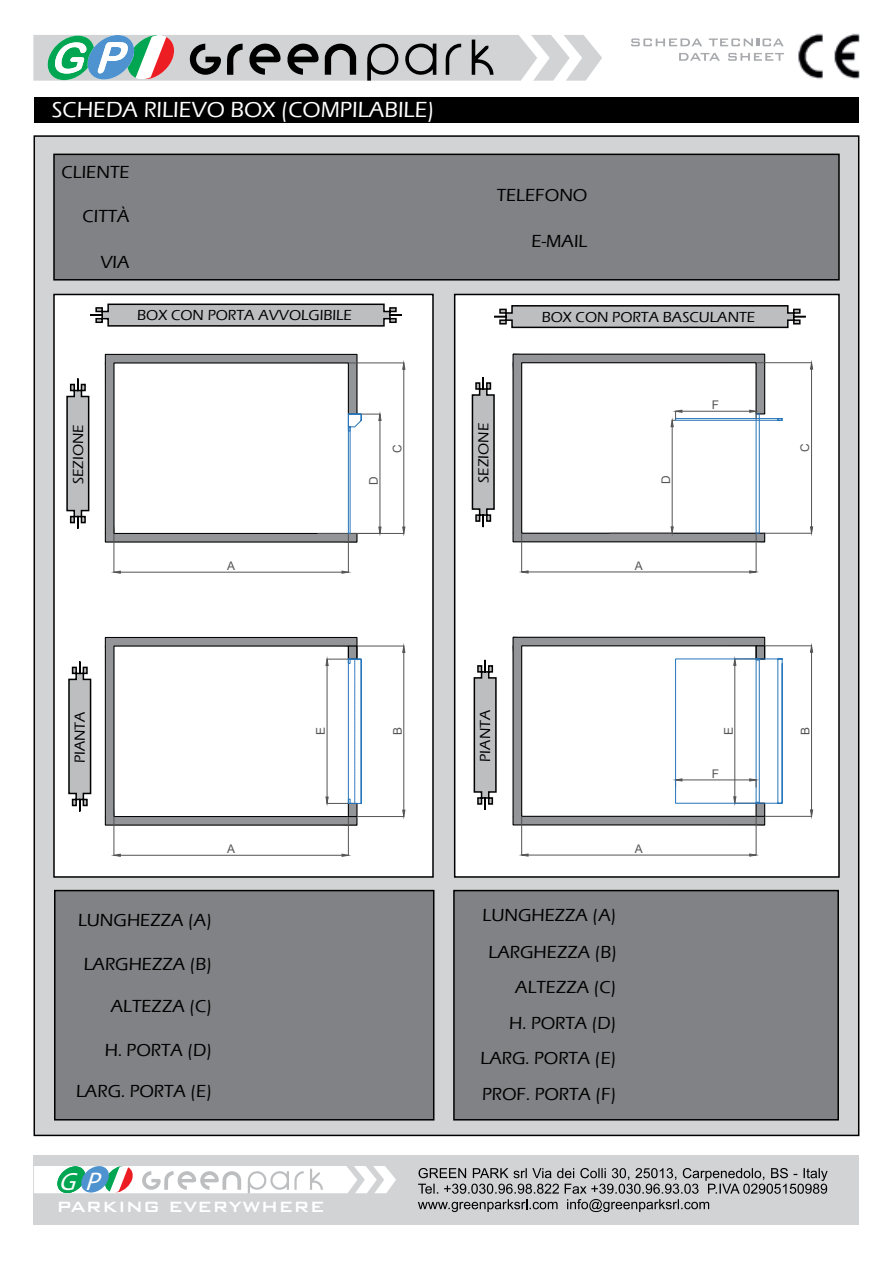
<style>
.page{position:relative;width:893px;height:1263px;background:#fff}
.page>*{position:absolute;margin:0;border:0;box-sizing:border-box;transform-origin:0 0}
.t1{font:italic 25.05px "Myriad Pro";color:#fff}
.t2{font:500 22.5px "Eras ITC";color:#fff}
.t3{font:500 19.8px "Bank Gothic BT";color:#fff}
.t4{font:500 18px/35.4px "Eras ITC";color:#000;text-align:center}
.t5{font:500 15px "Eras ITC";color:#000}
.t6{font:11.85px "Arial";color:#545454}
.s1{font-family:"Arial";font-weight:700;font-size:23.7px}
.s2{font-size:25.5px}
</style>
<div class="page">
<div style="left:34px;top:97px;width:825px;height:26px;background:#000"></div>
<svg style="left:33px;top:35px;width:569px;height:46px;background:#acb6b5"></svg>
<img style="left:798px;top:33px;width:62px;height:46px">
<svg style="left:631px;top:38px;width:71px;height:8px"></svg>
<svg style="left:709px;top:38px;width:75px;height:8px"></svg>
<svg style="left:679px;top:53px;width:41px;height:8px"></svg>
<svg style="left:728px;top:53px;width:56px;height:8px"></svg>
<div style="left:34px;top:1155px;width:825px;height:70px;background:#d1d3d4"></div>
<svg style="left:34px;top:1166px;width:362px;height:27px;background:#d8e4e2"></svg>
<svg style="left:418px;top:1168px;width:410px;height:44px"></svg>
<div style="left:34px;top:136px;width:825px;height:999px;background:#d1d3d4"></div>
<svg style="left:56px;top:297px;width:375px;height:578px;background:#efeff0"></svg>
<div style="left:53px;top:294px;width:381px;height:584px;border:2px solid #000"></div>
<div style="left:54px;top:154px;width:785px;height:126px;background:#808285"></div>
<div style="left:53px;top:154px;width:787px;height:127px;border:2px solid #000"></div>
<svg style="left:457px;top:297px;width:380px;height:578px;background:#f2f3f3"></svg>
<div style="left:454px;top:294px;width:386px;height:584px;border:2px solid #000"></div>
<div style="left:55px;top:890px;width:379px;height:230px;background:#808285"></div>
<div style="left:54px;top:890px;width:380px;height:230px;border:2px solid #000"></div>
<div style="left:454px;top:890px;width:384px;height:230px;background:#808285"></div>
<div style="left:453px;top:890px;width:386px;height:230px;border:2px solid #000"></div>
<svg style="left:89px;top:303px;width:314px;height:24px;background:#a8a9ab"></svg>
<svg style="left:492px;top:304px;width:315px;height:25px;background:#acadae"></svg>
<svg style="left:66px;top:377px;width:24px;height:153px;background:#aaabac"></svg>
<svg style="left:471px;top:375px;width:24px;height:154px;background:#aaabad"></svg>
<svg style="left:67px;top:660px;width:25px;height:153px;background:#adaeaf"></svg>
<svg style="left:473px;top:658px;width:24px;height:153px;background:#aaabac"></svg>
<p class="t2" style="left:52px;top:97px;width:384px">SCHEDA RILIEVO BOX (COMPILABILE)</p>
<p class="t4" style="left:62px;top:155px;width:69px">CLIENTE</p>
<p class="t4" style="left:83px;top:199px;width:49px">CITTÀ</p>
<p class="t4" style="left:101px;top:245px;width:31px">VIA</p>
<p class="t4" style="left:497px;top:178px;width:92px">TELEFONO</p>
<p class="t4" style="left:531px;top:223px;width:57px">E-MAIL</p>
<p class="t5" style="left:137px;top:307px;width:216px">BOX CON PORTA AVVOLGIBILE</p>
<p class="t5" style="left:542px;top:308px;width:215px">BOX CON PORTA BASCULANTE</p>
<p class="t6" style="left:712px;top:397px;width:9px">F</p>
<p class="t5" style="left:70px;top:484px;width:61px;rotate:-90deg">SEZIONE</p>
<p class="t5" style="left:475px;top:483px;width:61px;rotate:-90deg">SEZIONE</p>
<p class="t6" style="left:389px;top:452px;width:10px;rotate:-90deg">C</p>
<p class="t6" style="left:365px;top:485px;width:10px;rotate:-90deg">D</p>
<p class="t6" style="left:658px;top:484px;width:10px;rotate:-90deg">D</p>
<p class="t6" style="left:797px;top:452px;width:10px;rotate:-90deg">C</p>
<p class="t6" style="left:227px;top:558px;width:9px">A</p>
<p class="t6" style="left:635px;top:557px;width:9px">A</p>
<p class="t5" style="left:72px;top:763px;width:54px;rotate:-90deg">PIANTA</p>
<p class="t5" style="left:477px;top:762px;width:54px;rotate:-90deg">PIANTA</p>
<p class="t6" style="left:313px;top:735px;width:9px;rotate:-90deg">E</p>
<p class="t6" style="left:389px;top:735px;width:9px;rotate:-90deg">B</p>
<p class="t6" style="left:227px;top:841px;width:9px">A</p>
<p class="t4" style="left:78px;top:903px;width:136px">LUNGHEZZA (A)</p>
<p class="t4" style="left:84px;top:946px;width:130px">LARGHEZZA (B)</p>
<p class="t4" style="left:111px;top:988px;width:103px">ALTEZZA (C)</p>
<p class="t4" style="left:105px;top:1033px;width:109px">H. PORTA (D)</p>
<p class="t4" style="left:76px;top:1074px;width:138px">LARG. PORTA (E)</p>
<h1 class="t1" style="left:58px;top:1166px;width:51px">G<span class="s1">G</span> <span class="s2">P</span></h1>
<p class="t3" style="left:57px;top:1196px;width:270px">PARKING EVERYWHERE</p>
<p class="t6" style="left:635px;top:840px;width:9px">A</p>
<p class="t4" style="left:482px;top:897px;width:136px;line-height:37px">LUNGHEZZA (A)<br>LARGHEZZA (B)</p>
<p class="t4" style="left:481px;top:970px;width:138px;text-align:right">ALTEZZA (C)<br>H. PORTA (D)<br>LARG. PORTA (E)<br>PROF. PORTA (F)</p>
<p class="t6" style="left:720px;top:735px;width:9px;rotate:-90deg">E</p>
<p class="t6" style="left:797px;top:735px;width:9px;rotate:-90deg">B</p>
<p class="t6" style="left:712px;top:765px;width:9px">F</p>
</div>
